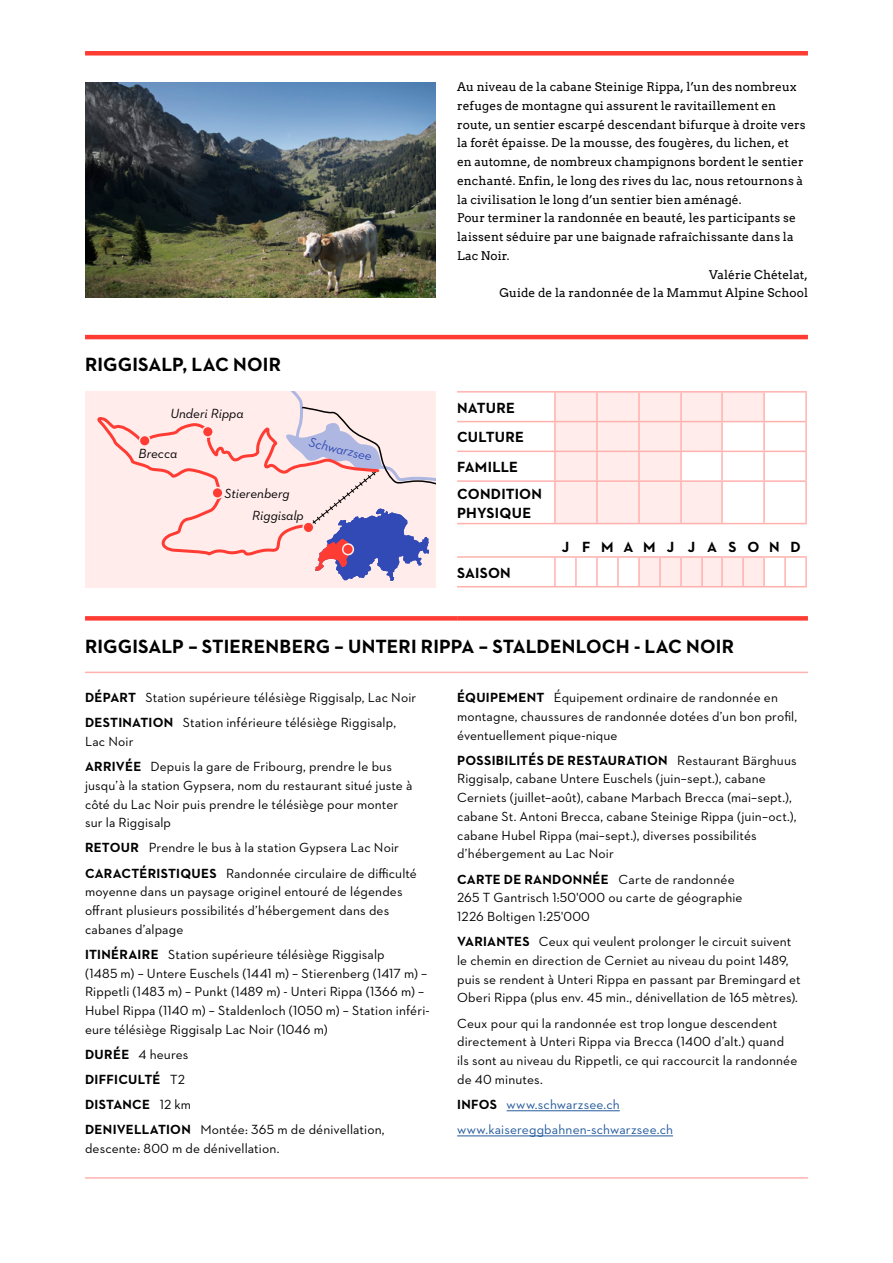
<style>
.page{position:relative;width:893px;height:1263px;background:#fff}
.page>*{position:absolute;margin:0;border:0;box-sizing:border-box;transform-origin:0 0}
.t1{font:700 19.5px "Neutraface 2 Text";letter-spacing:.01em;color:#000}
.t2{font:700 15px/29.7px "Neutraface 2 Text";letter-spacing:.02em;color:#000}
.t3{font:700 15px "Neutraface 2 Text";letter-spacing:.71em;color:#000}
.t4{font:13.5px/18.8px "Neutraface 2 Text";letter-spacing:.01em;color:#000}
.t5{font:13.5px/25px "Neutraface 2 Text";letter-spacing:.01em;color:#245a9c}
.t6{font:italic 13.5px "Neutraface 2 Text";color:#000}
.t7{font:italic 13.5px "Neutraface 2 Text";color:#324ab5}
.t8{font:12px "Arvo";letter-spacing:.005em;color:#000}
.s1{font-weight:700}
.s2{font-weight:700;color:#000}
</style>
<div class="page">
<div style="left:85px;top:51px;width:723px;height:5px;background:#ff3c34"></div>
<hr style="left:85px;top:335px;width:723px;height:4px;background:#ff3c34">
<hr style="left:457px;top:556px;width:98px;height:2px;background:#ffb1ae">
<hr style="left:554px;top:558px;width:2px;height:28px;background:#ffb1ae">
<hr style="left:457px;top:586px;width:98px;height:1px;background:#ffb1ae">
<hr style="left:457px;top:391px;width:98px;height:2px;background:#ffb1ae">
<hr style="left:555px;top:391px;width:21px;height:2px;background:#ffb1ae">
<hr style="left:554px;top:393px;width:2px;height:28px;background:#ffb1ae">
<hr style="left:576px;top:391px;width:21px;height:2px;background:#ffb1ae">
<hr style="left:597px;top:391px;width:21px;height:2px;background:#ffb1ae">
<hr style="left:618px;top:391px;width:21px;height:2px;background:#ffb1ae">
<hr style="left:639px;top:391px;width:21px;height:2px;background:#ffb1ae">
<hr style="left:660px;top:391px;width:21px;height:2px;background:#ffb1ae">
<hr style="left:681px;top:391px;width:21px;height:2px;background:#ffb1ae">
<hr style="left:702px;top:391px;width:20px;height:2px;background:#ffb1ae">
<hr style="left:722px;top:391px;width:21px;height:2px;background:#ffb1ae">
<hr style="left:743px;top:391px;width:21px;height:2px;background:#ffb1ae">
<hr style="left:764px;top:391px;width:21px;height:2px;background:#ffb1ae">
<hr style="left:785px;top:391px;width:22px;height:2px;background:#ffb1ae">
<hr style="left:457px;top:421px;width:98px;height:1px;background:#ffb1ae">
<hr style="left:554px;top:422px;width:2px;height:29px;background:#ffb1ae">
<hr style="left:457px;top:451px;width:98px;height:1px;background:#ffb1ae">
<hr style="left:554px;top:452px;width:2px;height:28px;background:#ffb1ae">
<hr style="left:457px;top:480px;width:98px;height:2px;background:#ffb1ae">
<hr style="left:554px;top:482px;width:2px;height:41px;background:#ffb1ae">
<hr style="left:457px;top:523px;width:98px;height:1px;background:#ffb1ae">
<svg style="left:555px;top:392px;width:252px;height:195px"></svg>
<hr style="left:805px;top:422px;width:2px;height:29px;background:#ffb1ae">
<hr style="left:805px;top:452px;width:2px;height:28px;background:#ffb1ae">
<hr style="left:805px;top:482px;width:2px;height:41px;background:#ffb1ae">
<hr style="left:805px;top:393px;width:2px;height:28px;background:#ffb1ae">
<div style="left:85px;top:616px;width:372px;height:5px;background:#ff3c34"></div>
<div style="left:457px;top:616px;width:351px;height:5px;background:#ff3c34"></div>
<hr style="left:85px;top:1177px;width:372px;height:2px;background:#ffb1ae">
<hr style="left:457px;top:1177px;width:351px;height:2px;background:#ffb1ae">
<hr style="left:85px;top:672px;width:372px;height:1px;background:#ffb1ae">
<hr style="left:457px;top:672px;width:351px;height:1px;background:#ffb1ae">
<hr style="left:507px;top:1110px;width:113px;height:1px;background:#245a9c">
<hr style="left:457px;top:1136px;width:216px;height:1px;background:#245a9c">
<img style="left:85px;top:83px;width:351px;height:214px">
<div style="left:85px;top:391px;width:351px;height:196px;background:#ffeceb"></div>
<svg style="left:97px;top:391px;width:339px;height:190px"></svg>
<div style="left:343px;top:544px;width:10px;height:11px;background:#ff3c34;border-radius:50%"></div>
<div style="left:342px;top:543px;width:12px;height:12px;border:2px solid #ffeceb;border-radius:50%"></div>
<h1 class="t1" style="left:85px;top:352px;width:197px">RIGGISALP, LAC NOIR</h1>
<p class="t6" style="left:170px;top:405px;width:75px">Underi Rippa</p>
<p class="t6" style="left:139px;top:445px;width:40px">Brecca</p>
<p class="t6" style="left:225px;top:485px;width:67px">Stierenberg</p>
<p class="t7" style="left:311px;top:433px;width:66px;rotate:14deg">Schwarzsee</p>
<p class="t6" style="left:252px;top:507px;width:53px">Riggisalp</p>
<p class="t8" style="left:457px;top:80px;width:341px">Au niveau de la cabane Steinige Rippa, l’un des nombreux</p>
<p class="t8" style="left:457px;top:98px;width:321px">refuges de montagne qui assurent le ravitaillement en</p>
<p class="t8" style="left:457px;top:117px;width:350px">route, un sentier escarpé descendant bifurque à droite vers</p>
<p class="t8" style="left:457px;top:136px;width:333px">la forêt épaisse. De la mousse, des fougères, du lichen, et</p>
<p class="t8" style="left:457px;top:154px;width:348px">en automne, de nombreux champignons bordent le sentier</p>
<p class="t8" style="left:457px;top:173px;width:347px">enchanté. Enfin, le long des rives du lac, nous retournons à</p>
<p class="t8" style="left:457px;top:192px;width:286px">la civilisation le long d’un sentier bien aménagé.</p>
<p class="t8" style="left:457px;top:211px;width:340px">Pour terminer la randonnée en beauté, les participants se</p>
<p class="t8" style="left:457px;top:229px;width:338px">laissent séduire par une baignade rafraîchissante dans la</p>
<p class="t8" style="left:457px;top:248px;width:54px">Lac Noir.</p>
<p class="t8" style="left:709px;top:267px;width:100px">Valérie Chételat,</p>
<p class="t8" style="left:499px;top:286px;width:310px">Guide de la randonnée de la Mammut Alpine School</p>
<p class="t2" style="left:457px;top:392px;width:69px">NATURE<br>CULTURE<br>FAMILLE</p>
<p class="t2" style="left:457px;top:484px;width:86px;line-height:18.8px">CONDITION<br>PHYSIQUE</p>
<p class="t2" style="left:457px;top:558px;width:55px">SAISON</p>
<p class="t3" style="left:562px;top:537px;width:240px">J FMAMJ JASOND</p>
<h1 class="t1" style="left:85px;top:633px;width:650px">RIGGISALP – STIERENBERG – UNTERI RIPPA – STALDENLOCH - LAC NOIR</h1>
<p class="t4" style="left:85px;top:685px;width:333px;line-height:25px"><span class="s1">DÉPART</span> Station supérieure télésiège Riggisalp, Lac Noir<br><span class="s1">DESTINATION</span> Station inférieure télésiège Riggisalp,</p>
<p class="t4" style="left:85px;top:729px;width:308px;line-height:25px">Lac Noir<br><span class="s1">ARRIVÉE</span> Depuis la gare de Fribourg, prendre le bus</p>
<p class="t4" style="left:85px;top:776px;width:329px">jusqu’à la station Gypsera, nom du restaurant situé juste à côté du Lac Noir puis prendre le télésiège pour monter sur la Riggisalp</p>
<p class="t4" style="left:85px;top:835px;width:333px;line-height:25px"><span class="s1">RETOUR</span> Prendre le bus à la station Gypsera Lac Noir<br><span class="s1">CARACTÉRISTIQUES</span> Randonnée circulaire de difficulté</p>
<p class="t4" style="left:85px;top:882px;width:319px">moyenne dans un paysage originel entouré de légendes offrant plusieurs possibilités d’hébergement dans des cabanes d’alpage</p>
<p class="t4" style="left:85px;top:945px;width:346px"><span class="s1">ITINÉRAIRE</span> Station supérieure télésiège Riggisalp<br>(1485 m) – Untere Euschels (1441 m) – Stierenberg (1417 m) – Rippetli (1483 m) – Punkt (1489 m) - Unteri Rippa (1366 m) – Hubel Rippa (1140 m) – Staldenloch (1050 m) – Station inféri&shy;eure télésiège Riggisalp Lac Noir (1046 m)</p>
<p class="t4" style="left:85px;top:1042px;width:301px;line-height:25px"><span class="s1">DURÉE</span> 4 heures<br><span class="s1">DIFFICULTÉ</span> T2<br><span class="s1">DISTANCE</span> 12 km<br><span class="s1">DENIVELLATION</span> Montée: 365 m de dénivellation,</p>
<p class="t4" style="left:85px;top:1139px;width:196px">descente: 800 m de dénivellation.</p>
<p class="t4" style="left:457px;top:688px;width:342px"><span class="s1">ÉQUIPEMENT</span> Équipement ordinaire de randonnée en montagne, chaussures de randonnée dotées d’un bon profil, éventuellement pique-nique</p>
<p class="t4" style="left:457px;top:750px;width:341px"><span class="s1">POSSIBILITÉS DE RESTAURATION</span> Restaurant Bärghuus Riggisalp, cabane Untere Euschels (juin–sept.), cabane Cerniets (juillet–août), cabane Marbach Brecca (mai–sept.), cabane St. Antoni Brecca, cabane Steinige Rippa (juin–oct.), cabane Hubel Rippa (mai–sept.), diverses possibilités d’hébergement au Lac Noir</p>
<p class="t4" style="left:457px;top:869px;width:287px"><span class="s1">CARTE DE RANDONNÉE</span> Carte de randonnée<br>265 T Gantrisch 1:50'000 ou carte de géographie<br>1226 Boltigen 1:25'000</p>
<p class="t4" style="left:457px;top:932px;width:345px"><span class="s1">VARIANTES</span> Ceux qui veulent prolonger le circuit suivent le chemin en direction de Cerniet au niveau du point 1489, puis se rendent à Unteri Rippa en passant par Bremingard et Oberi Rippa (plus env. 45 min., dénivellation de 165 mètres).</p>
<p class="t4" style="left:457px;top:1013px;width:342px">Ceux pour qui la randonnée est trop longue descendent directement à Unteri Rippa via Brecca (1400 d’alt.) quand ils sont au niveau du Rippetli, ce qui raccourcit la randonnée de 40 minutes.</p>
<p class="t5" style="left:457px;top:1092px;width:217px"><span class="s2">INFOS</span> www.schwarzsee.ch www.kaisereggbahnen-schwarzsee.ch</p>
</div>
